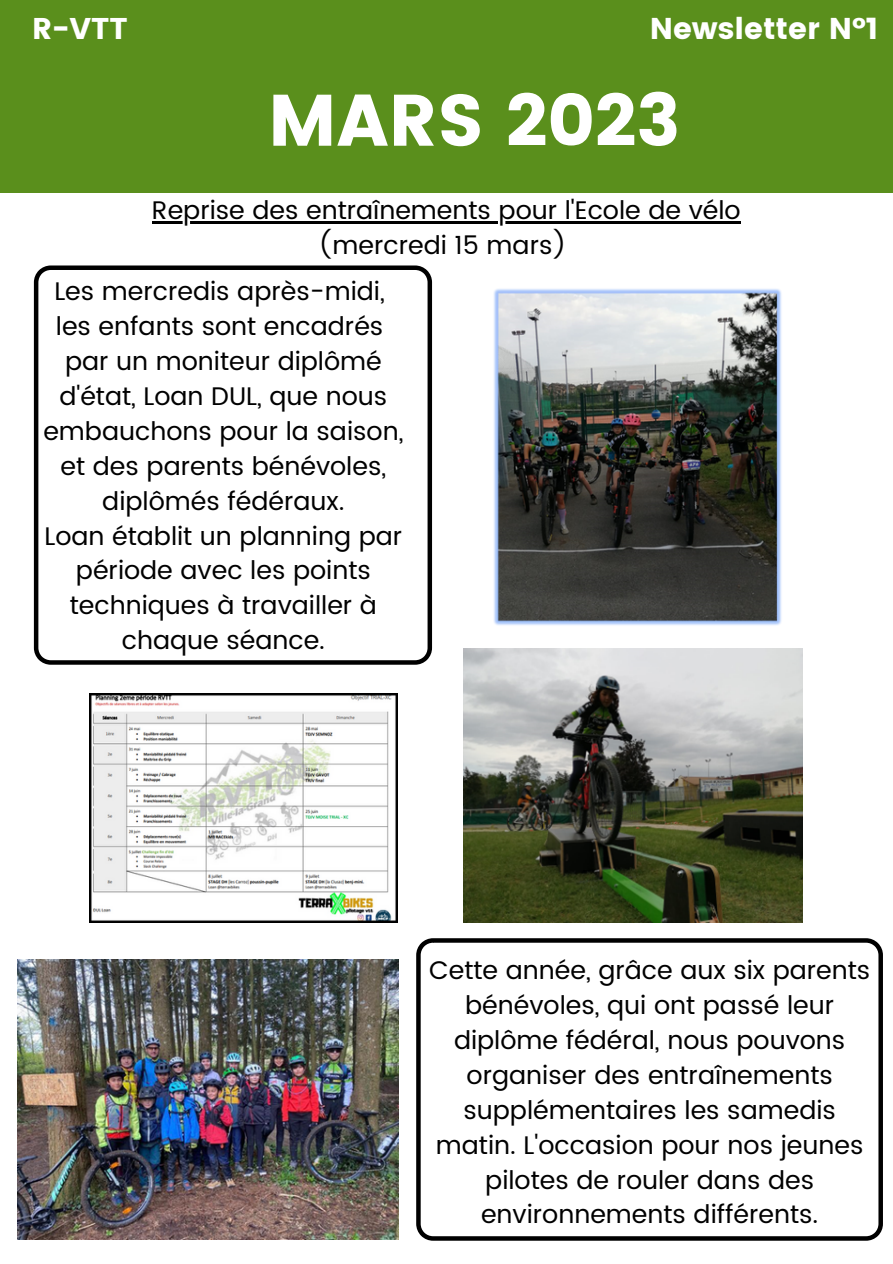
<style>
.page{position:relative;width:893px;height:1264px;background:#fff}
.page>*{position:absolute;margin:0;border:0;box-sizing:border-box;transform-origin:0 0}
.t1{font:72.75px "Poppins";color:#fff}
.t2{font:30px "Poppins";color:#fff}
.t3{font:25.5px/34.8px "Poppins";color:#000;text-align:center}
</style>
<div class="page">
<div style="left:0;top:0;width:892px;height:193px;background:#5a8f1c"></div>
<img style="left:17px;top:959px;width:381px;height:280px">
<img style="left:89px;top:694px;width:308px;height:228px">
<img style="left:463px;top:648px;width:339px;height:274px">
<img style="left:494px;top:289px;width:288px;height:336px">
<svg style="left:34px;top:265px;width:398px;height:399px"></svg>
<hr style="left:152px;top:221px;width:588px;height:2px;background:#000">
<svg style="left:416px;top:938px;width:466px;height:302px"></svg>
<p class="t2" style="left:32px;top:11px;width:97px">R-VTT</p>
<p class="t2" style="left:649px;top:11px;width:230px">Newsletter N°1</p>
<p class="t1" style="left:268px;top:78px;width:414px">MARS 2023</p>
<p class="t3" style="left:152px;top:193px;width:590px">Reprise des entraînements pour l'Ecole de vélo</p>
<p class="t3" style="left:318px;top:228px;width:250px">(mercredi 15 mars)</p>
<p class="t3" style="left:54px;top:274px;width:332px">Les mercredis après-midi,</p>
<p class="t3" style="left:56px;top:309px;width:329px">les enfants sont encadrés</p>
<p class="t3" style="left:43px;top:344px;width:361px">par un moniteur diplômé d'état, Loan DUL, que nous embauchons pour la saison, et des parents bénévoles, diplômés fédéraux.</p>
<p class="t3" style="left:44px;top:518px;width:359px">Loan établit un planning par période avec les points techniques à travailler à chaque séance.</p>
<p class="t3" style="left:429px;top:953px;width:442px">Cette année, grâce aux six parents bénévoles, qui ont passé leur diplôme fédéral, nous pouvons organiser des entraînements supplémentaires les samedis matin. L'occasion pour nos jeunes pilotes de rouler dans des environnements différents.</p>
</div>
